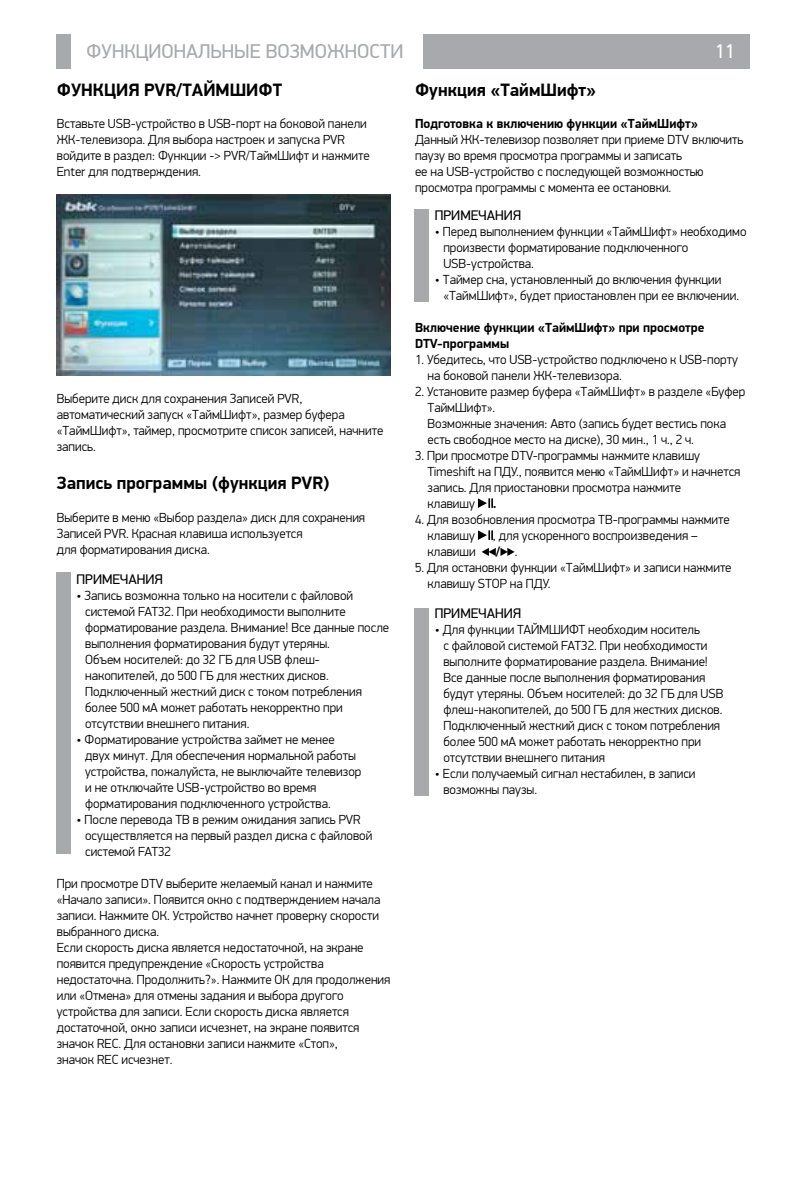
<style>
.page{position:relative;width:806px;height:1191px;background:#fff}
.page>*{position:absolute;margin:0;border:0;box-sizing:border-box;transform-origin:0 0}
.t1{font:20px "PF Din Display Pro";color:#a7a9ac}
.t2{font:20px "PF Din Display Pro";color:#fff}
.t3{font:700 18px "PF Din Display Pro";color:#000}
.t4{font:14px "PF Din Display Pro";color:#000}
.t5{font:300 13.2px/16px "PF Din Display Pro";color:#000}
.t6{font:700 13.2px/16px "PF Din Display Pro";color:#000}
.s1{font-weight:300}
</style>
<div class="page">
<div style="left:57px;top:34px;width:14px;height:34px;background:#a7a9ac"></div>
<div style="left:422px;top:34px;width:326px;height:34px;background:#a7a9ac"></div>
<img style="left:57px;top:195px;width:333px;height:180px">
<svg style="left:478px;top:498px;width:14px;height:10px"></svg>
<svg style="left:478px;top:530px;width:14px;height:10px"></svg>
<svg style="left:481px;top:548px;width:33px;height:8px"></svg>
<div style="left:414px;top:608px;width:14px;height:187px;background:#a7a9ac"></div>
<div style="left:414px;top:210px;width:14px;height:92px;background:#a7a9ac"></div>
<div style="left:57px;top:573px;width:14px;height:281px;background:#a7a9ac"></div>
<h1 class="t1" style="left:86px;top:39px;width:318px">ФУНКЦИОНАЛЬНЫЕ ВОЗМОЖНОСТИ</h1>
<h1 class="t2" style="left:714px;top:39px;width:21px">11</h1>
<h2 class="t3" style="left:57px;top:79px;width:227px">ФУНКЦИЯ PVR/ТАЙМШИФТ</h2>
<p class="t5" style="left:57px;top:115px;width:314px">Вставьте USB-устройство в USB-порт на боковой панели ЖК-телевизора. Для выбора настроек и запуска PVR войдите в раздел: Функции -&gt; PVR/ТаймШифт и нажмите Enter для подтверждения.</p>
<h2 class="t3" style="left:415px;top:79px;width:182px">Функция «ТаймШифт»</h2>
<p class="t6" style="left:415px;top:116px;width:284px">Подготовка к включению функции «ТаймШифт»</p>
<p class="t5" style="left:415px;top:131px;width:329px">Данный ЖК-телевизор позволяет при приеме DTV включить паузу во время просмотра программы и записать<br>ее на USB-устройство с последующей возможностью просмотра программы с момента ее остановки.</p>
<p class="t4" style="left:434px;top:207px;width:88px">ПРИМЕЧАНИЯ</p>
<p class="t5" style="left:443px;top:223px;width:304px;text-indent:-9px">• Перед выполнением функции «ТаймШифт» необходимо произвести форматирование подключенного<br>USB-устройства.</p>
<p class="t5" style="left:443px;top:271px;width:297px;text-indent:-9px">• Таймер сна, установленный до включения функции «ТаймШифт», будет приостановлен при ее включении.</p>
<p class="t6" style="left:415px;top:320px;width:291px">Включение функции «ТаймШифт» при просмотре<br>DTV-программы</p>
<p class="t5" style="left:427px;top:351px;width:312px;text-indent:-12px">1. Убедитесь, что USB-устройство подключено к USB-порту на боковой панели ЖК-телевизора.</p>
<p class="t5" style="left:427px;top:383px;width:319px;text-indent:-12px">2. Установите размер буфера «ТаймШифт» в разделе «Буфер ТаймШифт».<br>Возможные значения: Авто (запись будет вестись пока есть свободное место на диске), 30 мин., 1 ч., 2 ч.</p>
<p class="t5" style="left:427px;top:447px;width:314px;text-indent:-12px">3. При просмотре DTV-программы нажмите клавишу Timeshift на ПДУ., появится меню «ТаймШифт» и начнется запись. Для приостановки просмотра нажмите<br>клавишу</p>
<p class="t5" style="left:57px;top:391px;width:328px">Выберите диск для сохранения Записей PVR, автоматический запуск «ТаймШифт», размер буфера «ТаймШифт», таймер, просмотрите список записей, начните запись.</p>
<h2 class="t3" style="left:57px;top:472px;width:274px">Запись программы (функция PVR)</h2>
<p class="t5" style="left:57px;top:509px;width:310px">Выберите в меню «Выбор раздела» диск для сохранения<br>Записей PVR. Красная клавиша используется<br>для форматирования диска.</p>
<p class="t4" style="left:77px;top:570px;width:88px">ПРИМЕЧАНИЯ</p>
<p class="t5" style="left:85px;top:587px;width:305px;text-indent:-9px">• Запись возможна только на носители с файловой системой FAT32. При необходимости выполните форматирование раздела. Внимание! Все данные после выполнения форматирования будут утеряны.<br>Объем носителей: до 32 ГБ для USB флеш&shy;накопителей, до 500 ГБ для жестких дисков.<br>Подключенный жесткий диск с током потребления более 500 мА может работать некорректно при отсутствии внешнего питания.</p>
<p class="t5" style="left:85px;top:731px;width:277px;text-indent:-9px">• Форматирование устройства займет не менее двух минут. Для обеспечения нормальной работы устройства, пожалуйста, не выключайте телевизор и не отключайте USB-устройство во время форматирования подключенного устройства.</p>
<p class="t5" style="left:85px;top:811px;width:288px;text-indent:-9px">• После перевода ТВ в режим ожидания запись PVR осуществляется на первый раздел диска с файловой системой FAT32</p>
<p class="t5" style="left:57px;top:875px;width:335px">При просмотре DTV выберите желаемый канал и нажмите «Начало записи». Появится окно с подтверждением начала записи. Нажмите ОК. Устройство начнет проверку скорости выбранного диска.<br>Если скорость диска является недостаточной, на экране появится предупреждение «Скорость устройства недостаточна. Продолжить?». Нажмите ОК для продолжения или «Отмена» для отмены задания и выбора другого устройства для записи. Если скорость диска является достаточной, окно записи исчезнет, на экране появится значок REC. Для остановки записи нажмите «Стоп»,<br>значок REC исчезнет.</p>
<p class="t6" style="left:492px;top:496px;width:5px">.</p>
<p class="t5" style="left:427px;top:511px;width:303px;text-indent:-12px">4. Для возобновления просмотра ТВ-программы нажмите клавишу</p>
<p class="t5" style="left:492px;top:527px;width:206px">, для ускоренного воспроизведения –</p>
<p class="t5" style="left:427px;top:543px;width:50px">клавиши</p>
<p class="t6" style="left:495px;top:544px;width:23px">/ <span class="s1">.</span></p>
<p class="t5" style="left:427px;top:559px;width:305px;text-indent:-12px">5. Для остановки функции «ТаймШифт» и записи нажмите клавишу STOP на ПДУ.</p>
<p class="t4" style="left:434px;top:605px;width:88px">ПРИМЕЧАНИЯ</p>
<p class="t5" style="left:443px;top:621px;width:281px;text-indent:-9px">• Для функции ТАЙМШИФТ необходим носитель<br>с файловой системой FAT32. При необходимости выполните форматирование раздела. Внимание!<br>Все данные после выполнения форматирования будут утеряны. Объем носителей: до 32 ГБ для USB флеш-накопителей, до 500 ГБ для жестких дисков.<br>Подключенный жесткий диск с током потребления более 500 мА может работать некорректно при отсутствии внешнего питания</p>
<p class="t5" style="left:443px;top:765px;width:253px;text-indent:-9px">• Если получаемый сигнал нестабилен, в записи возможны паузы.</p>
</div>
